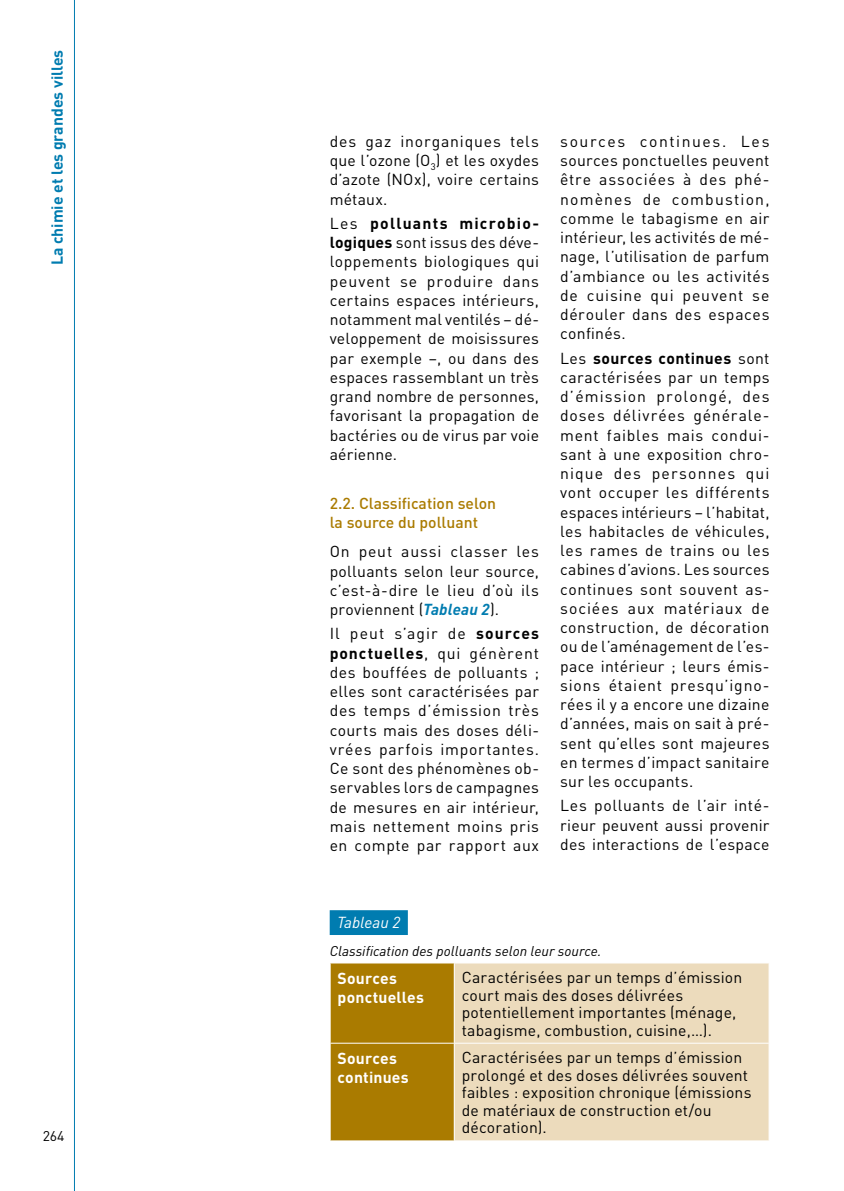
<style>
.page{position:relative;width:844px;height:1191px;background:#fff}
.page>*{position:absolute;margin:0;border:0;box-sizing:border-box;transform-origin:0 0}
.t1{font:15.75px/19.2px "DIN";letter-spacing:.015em;color:#000;text-align:justify}
.t2{font:500 15.75px/19.2px "DIN";color:#aa7b00}
.t3{font:700 15.75px/19.2px "DIN";letter-spacing:.01em;color:#fff}
.t4{font:700 15.75px "DIN";color:#007cb0}
.t5{font:italic 15.75px "DIN";color:#fff}
.t6{font:italic 14px "DIN";color:#000}
.t7{font:14px "DIN";color:#000}
.s1{font-weight:700}
.s2{font-weight:700;font-style:italic;color:#007cb0}
</style>
<div class="page">
<svg style="left:74px;top:0;width:1px;height:1191px"></svg>
<div style="left:329px;top:910px;width:79px;height:25px;background:#007cb0"></div>
<div style="left:330px;top:963px;width:123px;height:177px;background:#aa7b00"></div>
<div style="left:454px;top:963px;width:314px;height:177px;background:#ecdbbc"></div>
<hr style="left:329px;top:1042px;width:125px;height:1px;background:#fff">
<hr style="left:454px;top:1042px;width:315px;height:1px;background:#fff">
<p class="t4" style="left:47px;top:265px;width:217px;rotate:-90deg">La chimie et les grandes villes</p>
<p class="t7" style="left:43px;top:1127px;width:23px">264</p>
<p class="t1" style="left:329px;top:131px;width:211px">des gaz inorganiques tels que l’ozone (O<sub>3</sub>) et les oxydes d’azote (NOx), voire certains métaux.</p>
<p class="t1" style="left:329px;top:213px;width:211px">Les <span class="s1">polluants microbio&shy;logiques</span> sont issus des déve&shy;loppements biologiques qui peuvent se produire dans certains espaces intérieurs, notamment mal ventilés – dé&shy;veloppement de moisissures par exemple –, ou dans des espaces rassemblant un très grand nombre de personnes, favorisant la propagation de bactéries ou de virus par voie aérienne.</p>
<p class="t2" style="left:329px;top:493px;width:168px">2.2. Classification selon la source du polluant</p>
<p class="t1" style="left:329px;top:541px;width:211px">On peut aussi classer les polluants selon leur source, c’est-à-dire le lieu d’où ils proviennent (<span class="s2">Tableau 2</span>).</p>
<p class="t1" style="left:329px;top:623px;width:211px">Il peut s’agir de <span class="s1">sources ponctuelles</span>, qui génèrent des bouffées de polluants ; elles sont caractérisées par des temps d’émission très courts mais des doses déli&shy;vrées parfois importantes.<br>Ce sont des phénomènes ob&shy;servables lors de campagnes de mesures en air intérieur, mais nettement moins pris en compte par rapport aux</p>
<p class="t1" style="left:560px;top:131px;width:211px">sources continues. Les sources ponctuelles peuvent être associées à des phé&shy;nomènes de combustion, comme le tabagisme en air intérieur, les activités de mé&shy;nage, l’utilisation de parfum d’ambiance ou les activités de cuisine qui peuvent se dérouler dans des espaces confinés.</p>
<p class="t1" style="left:560px;top:348px;width:211px">Les <span class="s1">sources continues</span> sont caractérisées par un temps d’émission prolongé, des doses délivrées générale&shy;ment faibles mais condui&shy;sant à une exposition chro&shy;nique des personnes qui vont occuper les différents espaces intérieurs – l’habitat, les habitacles de véhicules, les rames de trains ou les cabines d’avions. Les sources continues sont souvent as&shy;sociées aux matériaux de construction, de décoration ou de l’aménagement de l’es&shy;pace intérieur ; leurs émis&shy;sions étaient presqu’igno&shy;rées il y a encore une dizaine d’années, mais on sait à pré&shy;sent qu’elles sont majeures en termes d’impact sanitaire sur les occupants.</p>
<p class="t1" style="left:560px;top:795px;width:211px">Les polluants de l’air inté&shy;rieur peuvent aussi provenir des interactions de l’espace</p>
<p class="t5" style="left:337px;top:912px;width:65px">Tableau 2</p>
<p class="t6" style="left:329px;top:941px;width:273px">Classification des polluants selon leur source.</p>
<p class="t3" style="left:337px;top:967px;width:88px">Sources ponctuelles</p>
<p class="t1" style="left:461px;top:968px;width:282px;line-height:17.5px;text-align:left">Caractérisées par un temps d’émission court mais des doses délivrées potentiellement importantes (ménage, tabagisme, combustion, cuisine,…).</p>
<p class="t3" style="left:337px;top:1047px;width:73px">Sources continues</p>
<p class="t1" style="left:461px;top:1048px;width:291px;line-height:17.5px;text-align:left">Caractérisées par un temps d’émission prolongé et des doses délivrées souvent faibles : exposition chronique (émissions de matériaux de construction et/ou décoration).</p>
</div>
